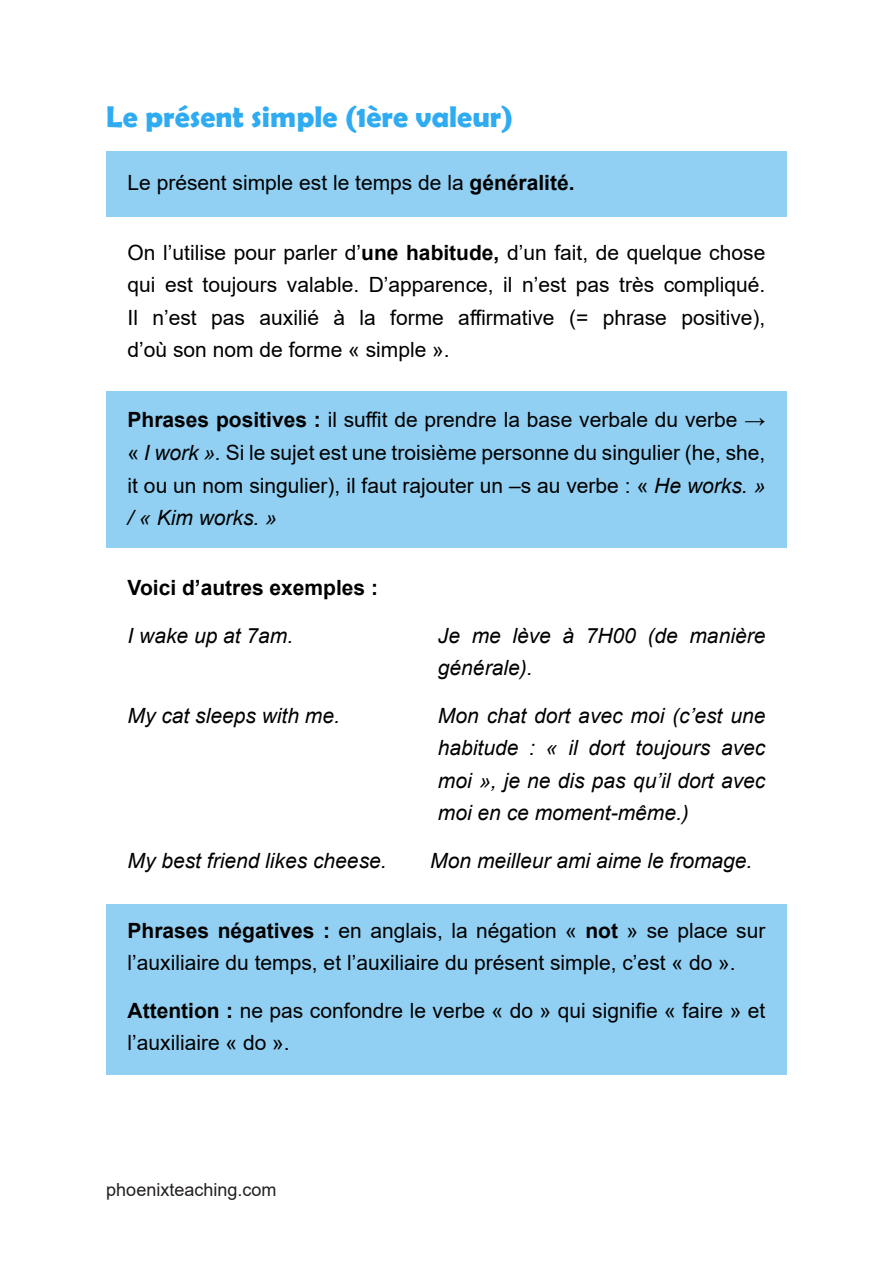
<style>
.page{position:relative;width:894px;height:1263px;background:#fff}
.page>*{position:absolute;margin:0;border:0;box-sizing:border-box;transform-origin:0 0}
.t1{font:700 30px "Berlin Sans FB Demi";color:#2fabf2}
.t2{font:21px/32.5px "Arial";color:#000;text-align:justify}
.t3{font:italic 21px/32.5px "Arial";color:#000}
.t4{font:700 21px "Arial";color:#000}
.t5{font:18px "Arial";color:#231f20}
.s1{font-weight:700}
.s2{font-style:italic}
</style>
<div class="page">
<div style="left:106px;top:391px;width:681px;height:157px;background:#91d0f3"></div>
<div style="left:106px;top:151px;width:681px;height:66px;background:#91d0f3"></div>
<div style="left:106px;top:904px;width:681px;height:171px;background:#91d0f3"></div>
<h1 class="t1" style="left:106px;top:100px;width:408px">Le présent simple (1ère valeur)</h1>
<p class="t2" style="left:128px;top:168px;width:449px">Le présent simple est le temps de la <span class="s1">généralité.</span></p>
<p class="t2" style="left:128px;top:238px;width:639px">On l’utilise pour parler d’<span class="s1">une habitude,</span> d’un fait, de quelque chose qui est toujours valable. D’apparence, il n’est pas très compliqué.<br>Il n’est pas auxilié à la forme affirmative (= phrase positive), d’où son nom de forme « simple ».</p>
<p class="t2" style="left:128px;top:406px;width:639px"><span class="s1">Phrases positives :</span> il suffit de prendre la base verbale du verbe → « <span class="s2">I work ».</span> Si le sujet est une troisième personne du singulier (he, she, it ou un nom singulier), il faut rajouter un –s au verbe : « <span class="s2">He works. » / « Kim works. »</span></p>
<p class="t4" style="left:128px;top:580px;width:252px">Voici d’autres exemples :</p>
<p class="t3" style="left:128px;top:621px;width:167px">I wake up at 7am.</p>
<p class="t3" style="left:438px;top:621px;width:329px">Je me lève à 7H00 (de manière générale).</p>
<p class="t3" style="left:128px;top:701px;width:214px">My cat sleeps with me.</p>
<p class="t3" style="left:438px;top:701px;width:329px;text-align:justify">Mon chat dort avec moi (c’est une habitude : « il dort toujours avec moi », je ne dis pas qu’il dort avec moi en ce moment-même.)</p>
<p class="t3" style="left:128px;top:846px;width:261px">My best friend likes cheese.</p>
<p class="t3" style="left:430px;top:846px;width:324px">Mon meilleur ami aime le fromage.</p>
<p class="t2" style="left:128px;top:916px;width:639px"><span class="s1">Phrases négatives :</span> en anglais, la négation « <span class="s1">not</span> » se place sur l’auxiliaire du temps, et l’auxiliaire du présent simple, c’est « do ».</p>
<p class="t2" style="left:128px;top:996px;width:639px"><span class="s1">Attention :</span> ne pas confondre le verbe « do » qui signifie « faire » et l’auxiliaire « do ».</p>
<p class="t5" style="left:106px;top:1182px;width:172px">phoenixteaching.com</p>
</div>
